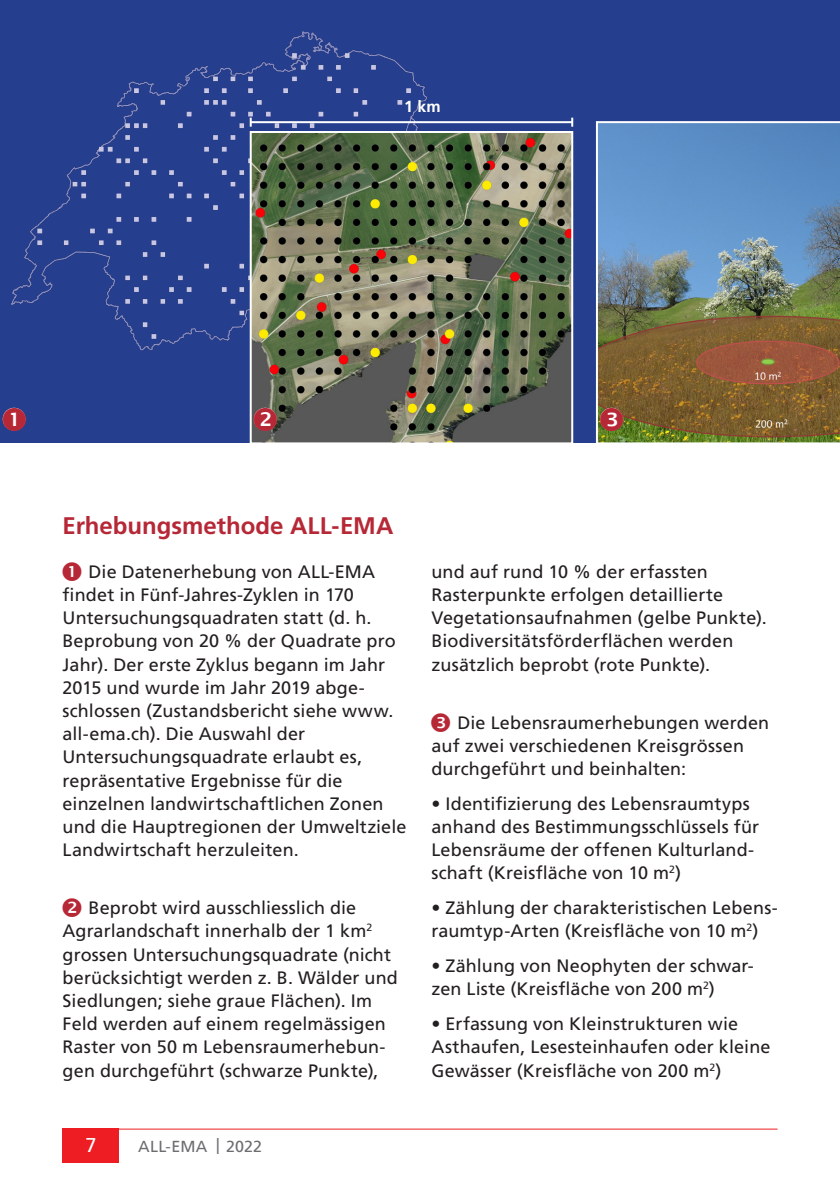
<style>
.page{position:relative;width:840px;height:1191px;background:#fff}
.page>*{position:absolute;margin:0;border:0;box-sizing:border-box;transform-origin:0 0}
._2__Titel_rot{font:700 24px "Frutiger LT Std";color:#b72837}
.t1{font:20px "Frutiger LT Std";color:#fff}
.Lauftext__Flattersat{font:18px/23.2px "Frutiger LT Std";letter-spacing:.01em;color:#231f20}
.t2{font:16px "Frutiger LT Std";letter-spacing:.015em;color:#6c6d70}
.Grafiken{font:700 16px "Frutiger LT Std";color:#fff}
</style>
<div class="page">
<hr style="left:62px;top:1128px;width:715px;height:1px;background:#ee1d23">
<div style="left:62px;top:1128px;width:57px;height:34px;background:#ee1d23"></div>
<div style="left:0;top:0;width:839px;height:442px;background:#253f8e"></div>
<img style="left:12px;top:31px;width:487px;height:320px">
<svg style="left:248px;top:130px;width:326px;height:313px;background:#6b7058"></svg>
<img style="left:594px;top:121px;width:245px;height:322px">
<hr style="left:250px;top:121px;width:322px;height:2px;background:#fff">
<svg style="left:249px;top:118px;width:2px;height:9px"></svg>
<svg style="left:571px;top:118px;width:2px;height:9px"></svg>
<svg style="left:3px;top:407px;width:23px;height:24px"></svg>
<svg style="left:254px;top:407px;width:23px;height:24px"></svg>
<svg style="left:599px;top:407px;width:24px;height:24px"></svg>
<p class="Grafiken" style="left:404px;top:97px;width:38px">1 km</p>
<p class="_2__Titel_rot" style="left:62px;top:511px;width:332px">Erhebungsmethode ALL-EMA</p>
<p class="Lauftext__Flattersat" style="left:62px;top:560px;width:345px;text-indent:26px">Die Datenerhebung von ALL-EMA findet in Fünf-Jahres-Zyklen in 170<br>Untersuchungsquadraten statt (d. h.<br>Beprobung von 20 % der Quadrate pro Jahr). Der erste Zyklus begann im Jahr 2015 und wurde im Jahr 2019 abge&shy;schlossen (Zustandsbericht siehe www. all-ema.ch). Die Auswahl der Untersuchungsquadrate erlaubt es, repräsentative Ergebnisse für die einzelnen landwirtschaftlichen Zonen und die Hauptregionen der Umweltziele Landwirtschaft herzuleiten.</p>
<p class="Lauftext__Flattersat" style="left:62px;top:896px;width:337px;text-indent:26px">Beprobt wird ausschliesslich die Agrarlandschaft innerhalb der 1 km<sup>2 </sup>grossen Untersuchungsquadrate (nicht berücksichtigt werden z. B. Wälder und Siedlungen; siehe graue Flächen). Im Feld werden auf einem regelmässigen Raster von 50 m Lebensraumerhebun&shy;gen durchgeführt (schwarze Punkte),</p>
<p class="t1" style="left:85px;top:1133px;width:13px">7</p>
<p class="t2" style="left:138px;top:1137px;width:125px">ALL-EMA | 2022</p>
<p class="Lauftext__Flattersat" style="left:431px;top:560px;width:336px">und auf rund 10 % der erfassten Rasterpunkte erfolgen detaillierte Vegetationsaufnahmen (gelbe Punkte).<br>Biodiversitätsförderflächen werden zusätzlich beprobt (rote Punkte).</p>
<p class="Lauftext__Flattersat" style="left:431px;top:711px;width:339px;text-indent:26px">Die Lebensraumerhebungen werden auf zwei verschiedenen Kreisgrössen durchgeführt und beinhalten:</p>
<p class="Lauftext__Flattersat" style="left:431px;top:792px;width:329px">• Identifizierung des Lebensraumtyps anhand des Bestimmungsschlüssels für Lebensräume der offenen Kulturland&shy;schaft (Kreisfläche von 10 m<sup>2</sup>)</p>
<p class="Lauftext__Flattersat" style="left:431px;top:896px;width:347px">• Zählung der charakteristischen Lebens&shy;raumtyp-Arten (Kreisfläche von 10 m<sup>2</sup>)</p>
<p class="Lauftext__Flattersat" style="left:431px;top:954px;width:324px">• Zählung von Neophyten der schwar&shy;zen Liste (Kreisfläche von 200 m<sup>2</sup>)</p>
<p class="Lauftext__Flattersat" style="left:431px;top:1012px;width:340px">• Erfassung von Kleinstrukturen wie<br>Asthaufen, Lesesteinhaufen oder kleine<br>Gewässer (Kreisfläche von 200 m<sup>2</sup>)</p>
</div>
